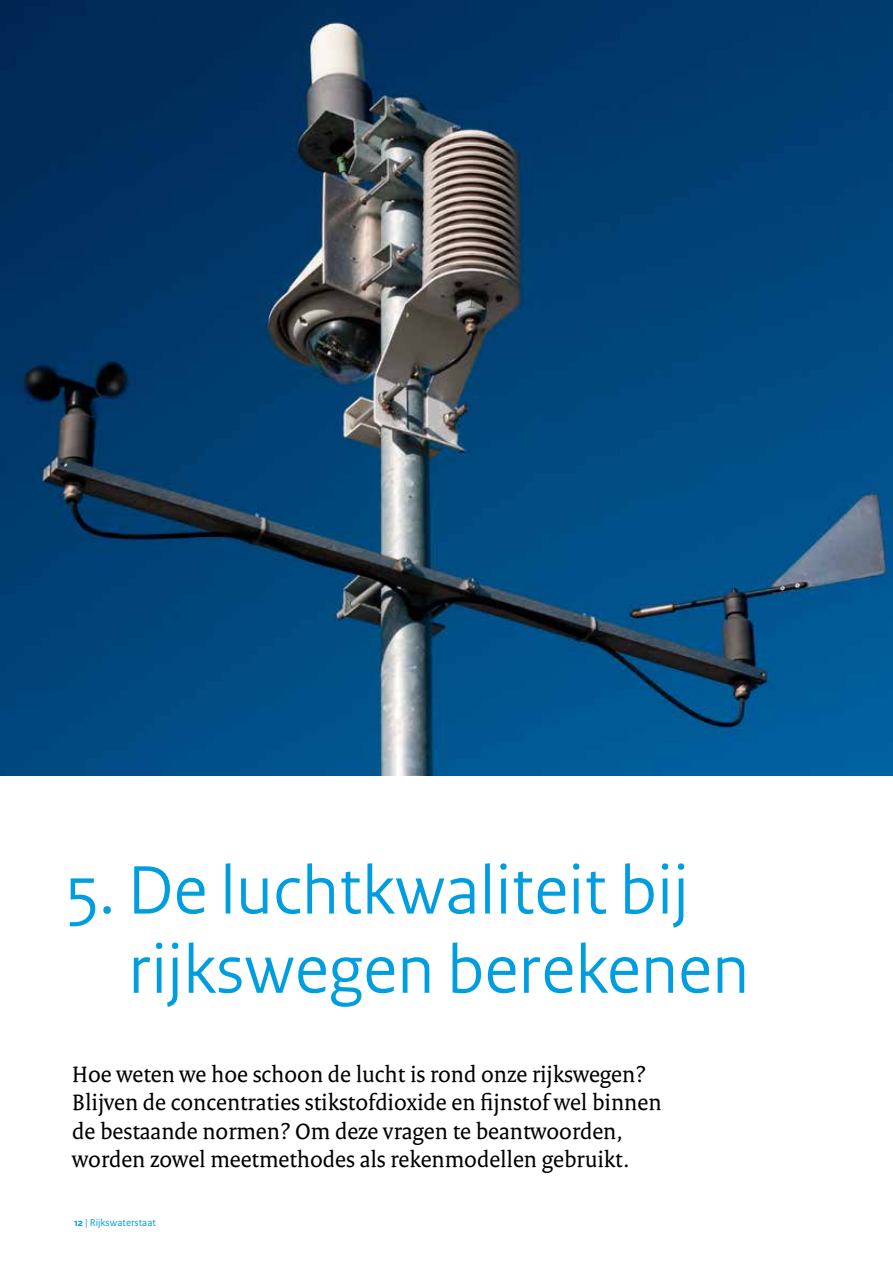
<style>
.page{position:relative;width:893px;height:1263px;background:#fff}
.page>*{position:absolute;margin:0;border:0;box-sizing:border-box;transform-origin:0 0}
.t1{font:72px/79.2px "Rijksoverheid Sans Heading";letter-spacing:.01em;color:#009ede}
.t2{font:24px/28.5px "Rijksoverheid Serif";color:#000}
.t3{font:10.5px "Rijksoverheid Sans Text";color:#009ede}
.s1{font-weight:700}
</style>
<div class="page">
<img style="left:0;top:0;width:893px;height:776px">
<h1 class="t1" style="left:129px;top:851px;width:622px;text-indent:-63px">5. De luchtkwaliteit bij rijkswegen berekenen</h1>
<p class="t2" style="left:72px;top:1060px;width:591px">Hoe weten we hoe schoon de lucht is rond onze rijkswegen?<br>Blijven de concentraties stikstofdioxide en fijnstof wel binnen de bestaande normen? Om deze vragen te beantwoorden, worden zowel meetmethodes als rekenmodellen gebruikt.</p>
<p class="t3" style="left:74px;top:1216px;width:83px"><span class="s1">12</span> | Rijkswaterstaat</p>
</div>
